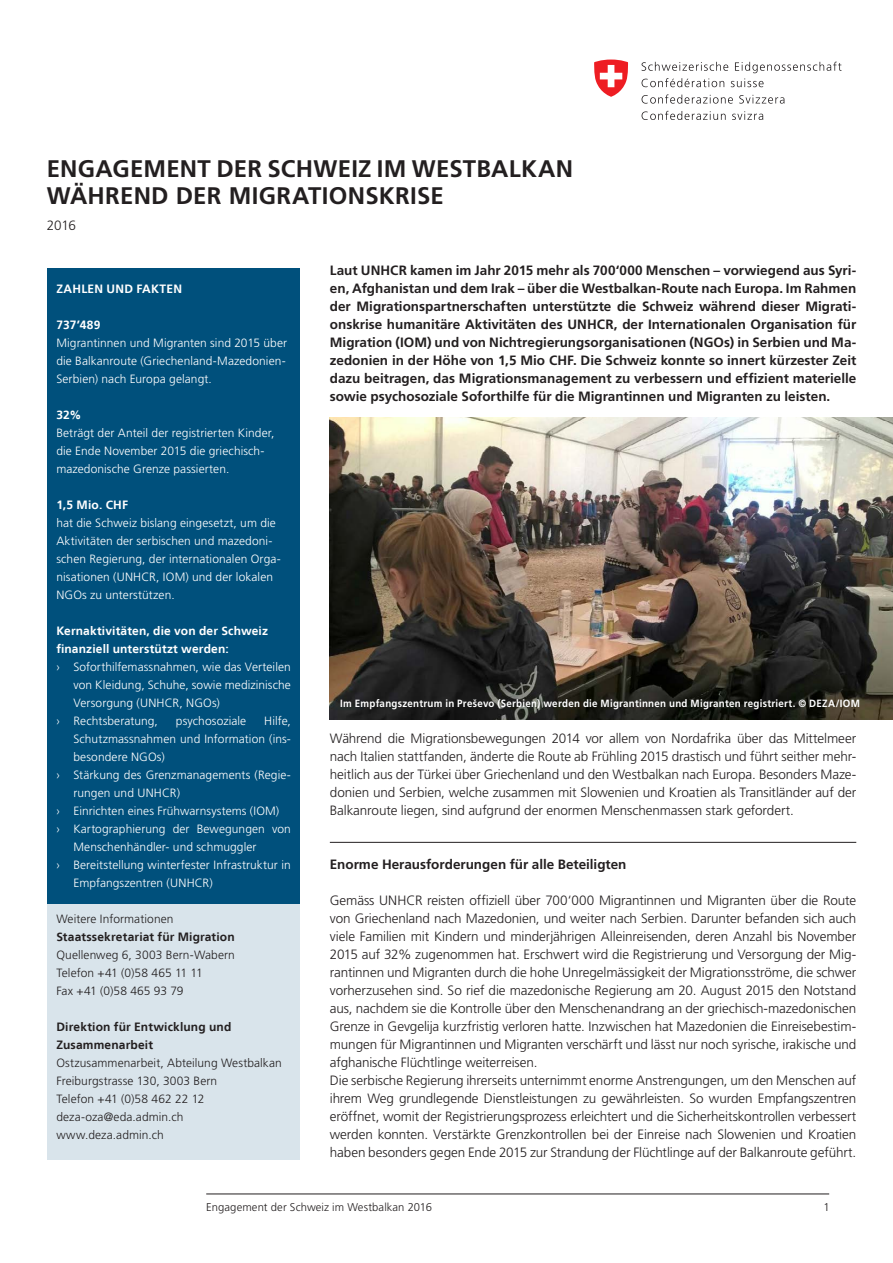
<style>
.page{position:relative;width:893px;height:1263px;background:#fff}
.page>*{position:absolute;margin:0;border:0;box-sizing:border-box;transform-origin:0 0}
.Haupttitel{font:700 24px/27px "Frutiger LT Pro";letter-spacing:.01em;color:#231f20}
.Lauftext{font:300 13.5px/18px "Frutiger LT Pro";letter-spacing:-.01em;color:#231f20;text-align:justify}
.Lead{font:700 13.5px/18px "Frutiger LT Pro";color:#231f20;text-align:justify}
.Titel_Linie{font:700 13.5px "Frutiger LT Pro";color:#231f20}
.Titel{font:300 13.5px "Frutiger LT Pro";color:#231f20}
.Lauftext_Tabelle{font:300 12px/18px "Frutiger LT Pro";letter-spacing:.005em;color:#fff}
.Lauftext_Tabelle-2{font:300 12px "Frutiger LT Pro";letter-spacing:.005em;color:#231f20}
.Lauftext_Tabelle-3{font:700 12px/18px "Frutiger LT";letter-spacing:.015em;color:#fff}
.Lauftext_Tabelle-4{font:700 12px/18px "Frutiger LT";letter-spacing:.01em;color:#231f20}
.Lauftext-2{font:300 11.25px "Frutiger LT Pro";letter-spacing:.01em;color:#231f20}
.Legende{font:700 10.5px "Frutiger LT Pro";letter-spacing:.03em;color:#fff;scale:.93 1}
.s1{font-family:"Frutiger LT"}
</style>
<div class="page">
<img style="left:329px;top:418px;width:564px;height:301px">
<hr style="left:330px;top:842px;width:526px;height:1px;background:#231f20">
<div style="left:47px;top:862px;width:253px;height:298px;background:#d9e4eb"></div>
<div style="left:47px;top:268px;width:253px;height:636px;background:#00507c"></div>
<hr style="left:206px;top:1193px;width:623px;height:1px;background:#231f20">
<svg style="left:642px;top:62px;width:199px;height:25px"></svg>
<svg style="left:642px;top:94px;width:91px;height:10px"></svg>
<svg style="left:739px;top:95px;width:45px;height:9px"></svg>
<svg style="left:642px;top:111px;width:84px;height:9px"></svg>
<svg style="left:732px;top:111px;width:31px;height:9px"></svg>
<svg style="left:594px;top:60px;width:34px;height:37px"></svg>
<p class="Haupttitel" style="left:47px;top:156px;width:528px">ENGAGEMENT DER SCHWEIZ IM WESTBALKAN<br>WÄHREND DER MIGRATIONSKRISE</p>
<p class="Titel" style="left:47px;top:217px;width:31px">2016</p>
<p class="Lauftext_Tabelle-3" style="left:56px;top:280px;width:127px">ZAHLEN UND FAKTEN</p>
<p class="Lauftext_Tabelle-3" style="left:56px;top:316px;width:46px">737’489</p>
<p class="Lauftext_Tabelle" style="left:56px;top:334px;width:232px;text-align:justify">Migrantinnen und Migranten sind 2015 über die Balkanroute (Griechenland-Mazedonien-Serbien) nach Europa gelangt.</p>
<p class="Lauftext_Tabelle-3" style="left:56px;top:406px;width:27px">32%</p>
<p class="Lauftext_Tabelle" style="left:56px;top:424px;width:220px">Beträgt der Anteil der registrierten Kinder, die Ende November 2015 die griechisch&shy;mazedonische Grenze passierten.</p>
<p class="Lauftext_Tabelle-3" style="left:56px;top:496px;width:73px">1,5 Mio. CHF</p>
<p class="Lauftext_Tabelle" style="left:56px;top:514px;width:226px">hat die Schweiz bislang eingesetzt, um die Aktivitäten der serbischen und mazedoni&shy;schen Regierung, der internationalen Orga&shy;nisationen (UNHCR, IOM) und der lokalen NGOs zu unterstützen.</p>
<p class="Lauftext_Tabelle-3" style="left:56px;top:622px;width:213px">Kernaktivitäten, die von der Schweiz finanziell unterstützt werden:</p>
<p class="Lauftext_Tabelle" style="left:73px;top:658px;width:219px;text-align:justify;text-indent:-17px"><span class="s1">›</span> Soforthilfemassnahmen, wie das Verteilen von Kleidung, Schuhe, sowie medizinische Versorgung (UNHCR, NGOs)</p>
<p class="Lauftext_Tabelle" style="left:56px;top:712px;width:103px"><span class="s1">›</span> Rechtsberatung,</p>
<p class="Lauftext_Tabelle" style="left:176px;top:712px;width:72px">psychosoziale</p>
<p class="Lauftext_Tabelle" style="left:73px;top:712px;width:219px;text-align:justify;text-indent:191px">Hilfe, Schutzmassnahmen und Information (ins&shy;besondere NGOs)</p>
<p class="Lauftext_Tabelle" style="left:73px;top:766px;width:219px;text-indent:-17px"><span class="s1">›</span> Stärkung des Grenzmanagements (Regie&shy;rungen und UNHCR)</p>
<p class="Lauftext_Tabelle" style="left:56px;top:802px;width:224px"><span class="s1">›</span> Einrichten eines Frühwarnsystems (IOM)</p>
<p class="Lauftext_Tabelle" style="left:73px;top:820px;width:219px;text-indent:-17px"><span class="s1">›</span> Kartographierung der Bewegungen von<br>Menschenhändler- und schmuggler</p>
<p class="Lauftext_Tabelle" style="left:73px;top:856px;width:219px;text-indent:-17px"><span class="s1">›</span> Bereitstellung winterfester Infrastruktur in<br>Empfangszentren (UNHCR)</p>
<p class="Lauftext_Tabelle-2" style="left:56px;top:912px;width:119px">Weitere Informationen</p>
<p class="Lauftext_Tabelle-4" style="left:56px;top:928px;width:180px">Staatssekretariat für Migration</p>
<p class="Lauftext_Tabelle-2" style="left:56px;top:948px;width:180px">Quellenweg 6, 3003 Bern-Wabern</p>
<p class="Lauftext_Tabelle-2" style="left:56px;top:966px;width:148px">Telefon +41 (0)58 465 11 11</p>
<p class="Lauftext_Tabelle-2" style="left:56px;top:984px;width:129px">Fax +41 (0)58 465 93 79</p>
<p class="Lauftext_Tabelle-4" style="left:56px;top:1018px;width:176px">Direktion für Entwicklung und<br>Zusammenarbeit</p>
<p class="Lauftext_Tabelle-2" style="left:56px;top:1056px;width:227px">Ostzusammenarbeit, Abteilung Westbalkan</p>
<p class="Lauftext_Tabelle-2" style="left:56px;top:1074px;width:162px">Freiburgstrasse 130, 3003 Bern</p>
<p class="Lauftext_Tabelle-2" style="left:56px;top:1092px;width:150px">Telefon +41 (0)58 462 22 12</p>
<p class="Lauftext_Tabelle-2" style="left:56px;top:1110px;width:129px">deza-oza@eda.admin.ch</p>
<p class="Lauftext_Tabelle-2" style="left:56px;top:1128px;width:109px">www.deza.admin.ch</p>
<p class="Lead" style="left:330px;top:262px;width:528px">Laut UNHCR kamen im Jahr 2015 mehr als 700‘000 Menschen – vorwiegend aus Syri&shy;en, Afghanistan und dem Irak – über die Westbalkan-Route nach Europa. Im Rahmen der Migrationspartnerschaften unterstützte die Schweiz während dieser Migrati&shy;onskrise humanitäre Aktivitäten des UNHCR, der Internationalen Organisation für Migration (IOM) und von Nichtregierungsorganisationen (NGOs) in Serbien und Ma&shy;zedonien in der Höhe von 1,5 Mio CHF. Die Schweiz konnte so innert kürzester Zeit dazu beitragen, das Migrationsmanagement zu verbessern und effizient materielle sowie psychosoziale Soforthilfe für die Migrantinnen und Migranten zu leisten.</p>
<p class="Legende" style="left:340px;top:697px;width:560px">Im Empfangszentrum in Preševo (Serbien) werden die Migrantinnen und Migranten registriert. © DEZA/IOM</p>
<p class="Lauftext" style="left:330px;top:730px;width:528px">Während die Migrationsbewegungen 2014 vor allem von Nordafrika über das Mittelmeer nach Italien stattfanden, änderte die Route ab Frühling 2015 drastisch und führt seither mehr&shy;heitlich aus der Türkei über Griechenland und den Westbalkan nach Europa. Besonders Maze&shy;donien und Serbien, welche zusammen mit Slowenien und Kroatien als Transitländer auf der Balkanroute liegen, sind aufgrund der enormen Menschenmassen stark gefordert.</p>
<p class="Titel_Linie" style="left:330px;top:857px;width:298px">Enorme Herausforderungen für alle Beteiligten</p>
<p class="Lauftext" style="left:330px;top:892px;width:528px">Gemäss UNHCR reisten offiziell über 700‘000 Migrantinnen und Migranten über die Route von Griechenland nach Mazedonien, und weiter nach Serbien. Darunter befanden sich auch viele Familien mit Kindern und minderjährigen Alleinreisenden, deren Anzahl bis November 2015 auf 32% zugenommen hat. Erschwert wird die Registrierung und Versorgung der Mig&shy;rantinnen und Migranten durch die hohe Unregelmässigkeit der Migrationsströme, die schwer vorherzusehen sind. So rief die mazedonische Regierung am 20. August 2015 den Notstand aus, nachdem sie die Kontrolle über den Menschenandrang an der griechisch-mazedonischen Grenze in Gevgelija kurzfristig verloren hatte. Inzwischen hat Mazedonien die Einreisebestim&shy;mungen für Migrantinnen und Migranten verschärft und lässt nur noch syrische, irakische und afghanische Flüchtlinge weiterreisen.</p>
<p class="Lauftext" style="left:330px;top:1072px;width:528px">Die serbische Regierung ihrerseits unternimmt enorme Anstrengungen, um den Menschen auf ihrem Weg grundlegende Dienstleistungen zu gewährleisten. So wurden Empfangszentren eröffnet, womit der Registrierungsprozess erleichtert und die Sicherheitskontrollen verbessert werden konnten. Verstärkte Grenzkontrollen bei der Einreise nach Slowenien und Kroatien haben besonders gegen Ende 2015 zur Strandung der Flüchtlinge auf der Balkanroute geführt.</p>
<p class="Lauftext-2" style="left:206px;top:1201px;width:227px">Engagement der Schweiz im Westbalkan 2016</p>
<p class="Lauftext-2" style="left:823px;top:1201px;width:8px">1</p>
</div>
